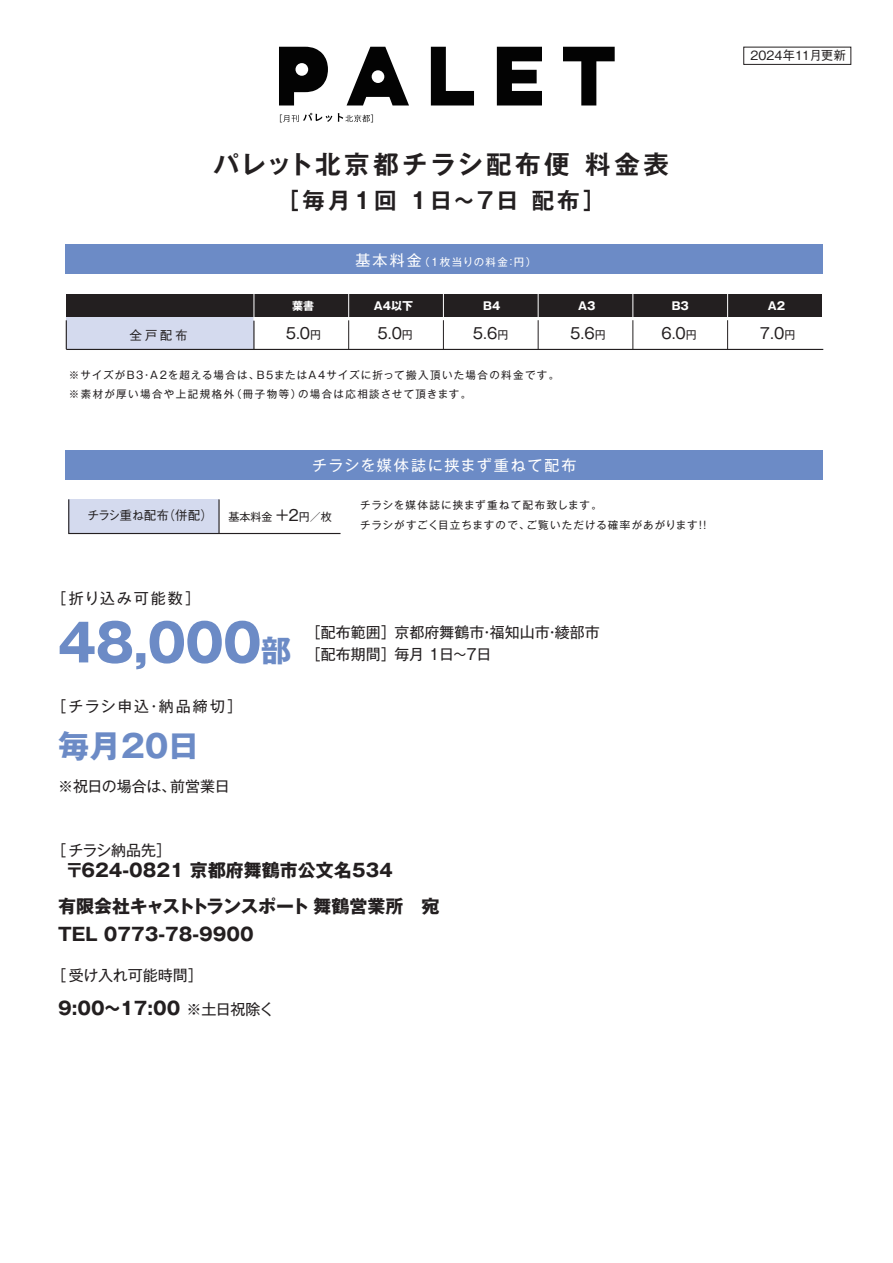
<style>
.page{position:relative;width:893px;height:1263px;background:#fff}
.page>*{position:absolute;margin:0;border:0;box-sizing:border-box;transform-origin:0 0}
.t1{font:700 51.6px "Gothic MB101 Upr";color:#6c8bc6}
.t2{font:700 31.35px "Gothic MB101 Upr";letter-spacing:-.08em;color:#6c8bc6}
.t3{font:700 25.5px "Gothic MB101 Upr De";letter-spacing:.135em;color:#231f20}
.t4{font:700 22.5px "Gothic MB101 Upr De";letter-spacing:.14em;color:#231f20}
.t5{font:700 18px/35.5px "Gothic MB101 Upr";color:#231f20}
.t6{font:15px/22px "Gothic MB101 Upr";color:#231f20}
.t7{font:15px "Gothic MB101 Upr";letter-spacing:.11em;color:#fff}
.t8{font:15px "Gothic MB101 Upr";letter-spacing:.13em;color:#231f20}
.t9{font:15px "Gothic MB101 Upr";letter-spacing:.12em;color:#231f20}
.t10{font:500 12.6px "Gothic BBB Upr";letter-spacing:-.035em;color:#231f20}
.t11{font:500 12.6px "Gothic BBB Upr";color:#231f20}
.t12{font:700 10.95px "Gothic MB101 Upr";color:#fff}
.t13{font:10.5px/19.6px "Gothic MB101 Upr";letter-spacing:.115em;color:#231f20}
.t14{font:10.5px "Gothic MB101 Upr";letter-spacing:.135em;color:#fff}
.s1{font-size:15px}
.s2{font-size:10.95px}
.s3{font-family:"Gothic MB101 Upr";font-weight:400;font-size:10.95px}
.s4{font-family:"Gothic MB101 Upr";font-weight:400;font-size:15px}
.s5{font-size:30px}
.s6{font-weight:400;font-size:15px}
</style>
<div class="page">
<div style="left:66px;top:315px;width:188px;height:34px;background:#d4daee"></div>
<div style="left:66px;top:295px;width:756px;height:22px;background:#231f20"></div>
<div style="left:66px;top:244px;width:757px;height:29px;background:#6c8bc6"></div>
<hr style="left:348px;top:320px;width:1px;height:30px;background:#231f20">
<hr style="left:66px;top:349px;width:757px;height:1px;background:#231f20">
<hr style="left:253px;top:321px;width:2px;height:29px;background:#231f20">
<svg style="left:66px;top:320px;width:1px;height:29px"></svg>
<svg style="left:348px;top:294px;width:1px;height:23px"></svg>
<svg style="left:443px;top:294px;width:1px;height:55px"></svg>
<svg style="left:538px;top:294px;width:1px;height:55px"></svg>
<svg style="left:632px;top:294px;width:2px;height:55px"></svg>
<svg style="left:727px;top:294px;width:1px;height:55px"></svg>
<svg style="left:254px;top:294px;width:1px;height:23px"></svg>
<svg style="left:68px;top:499px;width:273px;height:36px"></svg>
<hr style="left:218px;top:499px;width:2px;height:34px;background:#231f20">
<div style="left:66px;top:450px;width:757px;height:29px;background:#6c8bc6"></div>
<svg style="left:280px;top:113px;width:52px;height:9px"></svg>
<svg style="left:338px;top:113px;width:35px;height:9px"></svg>
<svg style="left:279px;top:47px;width:49px;height:58px"></svg>
<svg style="left:347px;top:47px;width:62px;height:58px"></svg>
<svg style="left:431px;top:47px;width:43px;height:58px"></svg>
<svg style="left:497px;top:47px;width:45px;height:58px"></svg>
<svg style="left:563px;top:47px;width:52px;height:58px"></svg>
<div style="left:295px;top:63px;width:13px;height:13px;background:#fff;border-radius:50%"></div>
<div style="left:372px;top:70px;width:12px;height:13px;background:#fff;border-radius:50%"></div>
<div style="left:744px;top:47px;width:107px;height:18px;border:1px solid #231f20"></div>
<h3 class="t3" style="left:213px;top:143px;width:457px">パレット北京都チラシ配布便 料金表</h3>
<h3 class="t4" style="left:277px;top:181px;width:330px">［毎月1回 1日～7日配布］</h3>
<p class="t14" style="left:356px;top:253px;width:182px"><span class="s1">基本料金</span>（1枚当りの料金：円）</p>
<p class="t11" style="left:750px;top:45px;width:97px">2024年11月更新</p>
<p class="t11" style="left:130px;top:325px;width:60px">全戸配布</p>
<p class="t12" style="left:292px;top:297px;width:23px">葉書</p>
<p class="t12" style="left:374px;top:297px;width:41px">A4以下</p>
<p class="t12" style="left:483px;top:297px;width:19px">B4</p>
<p class="t12" style="left:578px;top:297px;width:19px">A3</p>
<p class="t12" style="left:672px;top:297px;width:19px">B3</p>
<p class="t12" style="left:768px;top:297px;width:19px">A2</p>
<h3 class="t6" style="left:286px;top:322px;width:37px">5.0<span class="s2">円</span></h3>
<h3 class="t6" style="left:377px;top:322px;width:37px">5.0<span class="s2">円</span></h3>
<h3 class="t6" style="left:473px;top:322px;width:37px">5.6<span class="s2">円</span></h3>
<h3 class="t6" style="left:570px;top:322px;width:37px">5.6<span class="s2">円</span></h3>
<h3 class="t6" style="left:661px;top:322px;width:37px">6.0<span class="s2">円</span></h3>
<h3 class="t6" style="left:760px;top:322px;width:37px">7.0<span class="s2">円</span></h3>
<p class="t13" style="left:69px;top:364px;width:492px">※サイズがＢ３・Ａ２を超える場合は、Ｂ5またはＡ4サイズに折って搬入頂いた場合の料金です。※素材が厚い場合や上記規格外（冊子物等）の場合は応相談させて頂きます。</p>
<h3 class="t7" style="left:312px;top:453px;width:266px">チラシを媒体誌に挟まず重ねて配布</h3>
<p class="t13" style="left:360px;top:495px;width:347px">チラシを媒体誌に挟まず重ねて配布致します。<br>チラシがすごく目立ちますので、ご覧いただける確率があがります!!</p>
<p class="t10" style="left:87px;top:506px;width:246px">チラシ重ね配布（併配） <span class="s3">基本料金</span> <span class="s4">+2</span><span class="s3">円／枚</span></p>
<h3 class="t9" style="left:52px;top:586px;width:150px">［折り込み可能数］</h3>
<h1 class="t1" style="left:58px;top:600px;width:235px">48,000<span class="s5">部</span></h1>
<h3 class="t8" style="left:52px;top:694px;width:192px">［チラシ申込・納品締切］</h3>
<h2 class="t2" style="left:58px;top:720px;width:142px">毎月２0日</h2>
<h3 class="t6" style="left:58px;top:774px;width:173px">※祝日の場合は、前営業日</h3>
<h3 class="t6" style="left:52px;top:838px;width:121px">［チラシ納品先］</h3>
<h3 class="t6" style="left:306px;top:620px;width:296px">［配布範囲］京都府舞鶴市・福知山市・綾部市［配布期間］毎月１日～７日</h3>
<h3 class="t5" style="left:58px;top:852px;width:383px;text-indent:7px">〒624-0821 京都府舞鶴市公文名５３４<br>有限会社キャストトランスポート 舞鶴営業所　宛</h3>
<h3 class="t5" style="left:58px;top:916px;width:197px">TEL 0773-78-9900</h3>
<h3 class="t6" style="left:52px;top:964px;width:153px">［受け入れ可能時間］</h3>
<h3 class="t5" style="left:58px;top:990px;width:217px">9:00～17:00 <span class="s6">※土日祝除く</span></h3>
</div>
